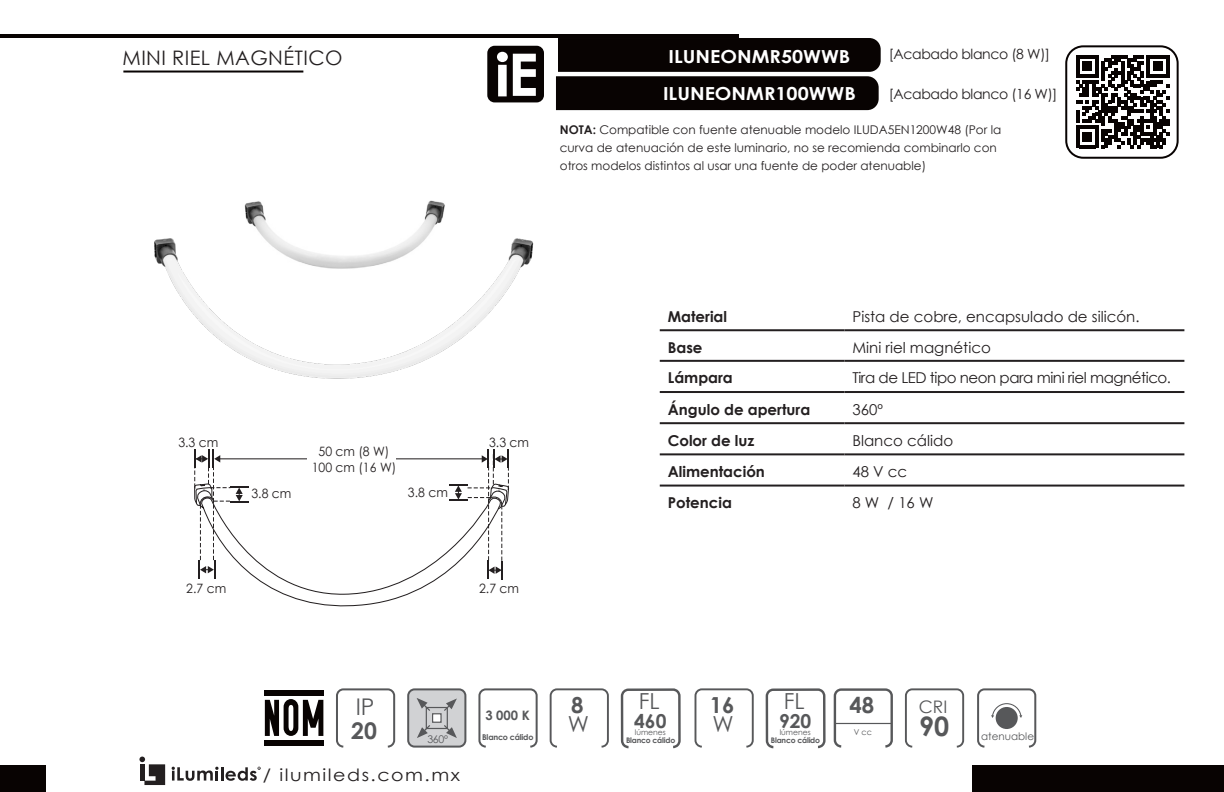
<style>
.page{position:relative;width:1224px;height:792px;background:#fff}
.page>*{position:absolute;margin:0;border:0;box-sizing:border-box;transform-origin:0 0}
.t1{font:700 26.8px "Century Gothic";color:#57585a}
.t2{font:23px "Century Gothic";color:#57585a}
.t3{font:700 23px "Century Gothic";color:#57585a}
.t4{font:22px "Century Gothic";color:#57585a}
.t5{font:700 22px "Century Gothic";color:#57585a}
.t6{font:20px "Century Gothic";letter-spacing:.02em;color:#231f20}
.t7{font:700 19.2px "Century Gothic";color:#57585a}
.t8{font:700 18px "Century Gothic";color:#fff;scale:1.1 1}
.t9{font:17.2px "Century Gothic";color:#57585a}
.t10{font:17px "Century Gothic";letter-spacing:.08em;color:#231f20;scale:1.12 1}
.t11{font:15px "Century Gothic";color:#231f20}
.t12{font:700 15px "Century Gothic";color:#231f20}
.t13{font:15px "Century Gothic";letter-spacing:-.03em;color:#231f20}
.t14{font:14px "Century Gothic";letter-spacing:-.025em;color:#231f20}
.t15{font:700 13px "Century Gothic";color:#57585a}
.t16{font:12.8px/15.4px "Century Gothic";color:#231f20;text-align:center;scale:.96 1}
.t17{font:12px "Century Gothic";color:#231f20}
.t18{font:10.6px "Century Gothic";color:#57585a}
.t19{font:10.4px "Century Gothic";color:#57585a}
.t20{font:700 8px "Century Gothic";letter-spacing:-.025em;color:#57585a}
.t21{font:8px "Century Gothic";color:#57585a}
.t22{font:700 7.6px "Century Gothic";letter-spacing:-.025em;color:#57585a}
.t23{font:7.6px "Century Gothic";color:#57585a}
.s1{font-weight:700}
</style>
<div class="page">
<div style="left:1065px;top:45px;width:114px;height:114px;border:2px solid #080302;border-radius:17px"></div>
<hr style="left:1px;top:34px;width:738px;height:4px;background:#080302">
<hr style="left:123px;top:71px;width:180px;height:2px;background:#080302">
<div style="left:0;top:765px;width:46px;height:27px;background:#080302"></div>
<div style="left:972px;top:765px;width:252px;height:27px;background:#080302"></div>
<hr style="left:221px;top:767px;width:3px;height:14px;background:#231f20">
<svg style="left:226px;top:767px;width:35px;height:14px"></svg>
<svg style="left:172px;top:767px;width:47px;height:14px"></svg>
<svg style="left:139px;top:757px;width:26px;height:28px"></svg>
<hr style="left:140px;top:764px;width:4px;height:17px;background:#231f20">
<img style="left:154px;top:238px;width:380px;height:141px">
<div style="left:487px;top:46px;width:57px;height:56px;background:#080302;border-radius:7px"></div>
<svg style="left:497px;top:52px;width:39px;height:44px"></svg>
<svg style="left:556px;top:38px;width:325px;height:72px;background:#191514"></svg>
<hr style="left:660px;top:329px;width:184px;height:2px;background:#231f20">
<hr style="left:844px;top:329px;width:340px;height:2px;background:#231f20">
<hr style="left:660px;top:360px;width:184px;height:2px;background:#231f20">
<hr style="left:844px;top:360px;width:340px;height:2px;background:#231f20">
<hr style="left:660px;top:391px;width:184px;height:2px;background:#231f20">
<hr style="left:844px;top:391px;width:340px;height:2px;background:#231f20">
<hr style="left:660px;top:422px;width:184px;height:2px;background:#231f20">
<hr style="left:844px;top:422px;width:340px;height:2px;background:#231f20">
<hr style="left:660px;top:453px;width:184px;height:2px;background:#231f20">
<hr style="left:844px;top:453px;width:340px;height:2px;background:#231f20">
<hr style="left:660px;top:485px;width:184px;height:2px;background:#231f20">
<hr style="left:844px;top:485px;width:340px;height:2px;background:#231f20">
<div style="left:265px;top:690px;width:59px;height:5px;background:#080302"></div>
<div style="left:265px;top:741px;width:59px;height:5px;background:#080302"></div>
<svg style="left:265px;top:699px;width:58px;height:37px"></svg>
<div style="left:336px;top:688px;width:59px;height:60px;border:2px solid #57585a;border-radius:6px"></div>
<div style="left:478px;top:688px;width:60px;height:60px;border:2px solid #57585a;border-radius:6px"></div>
<div style="left:550px;top:688px;width:59px;height:60px;border:2px solid #57585a;border-radius:6px"></div>
<svg style="left:621px;top:688px;width:60px;height:60px"></svg>
<div style="left:695px;top:688px;width:59px;height:60px;border:2px solid #57585a;border-radius:6px"></div>
<svg style="left:766px;top:688px;width:60px;height:60px"></svg>
<div style="left:905px;top:688px;width:59px;height:60px;border:2px solid #57585a;border-radius:6px"></div>
<div style="left:834px;top:688px;width:59px;height:60px;border:2px solid #57585a;border-radius:6px"></div>
<hr style="left:835px;top:723px;width:57px;height:1px;background:#57585a">
<div style="left:408px;top:689px;width:57px;height:58px;background:#d1d2d4;border-radius:6px"></div>
<div style="left:407px;top:688px;width:59px;height:60px;border:2px solid #57585a;border-radius:6px"></div>
<div style="left:426px;top:707px;width:22px;height:22px;background:#d1d2d4;border:1px solid #57585a"></div>
<div style="left:432px;top:713px;width:10px;height:10px;background:#fff;border:1px solid #57585a"></div>
<svg style="left:417px;top:698px;width:14px;height:14px"></svg>
<svg style="left:443px;top:698px;width:14px;height:14px"></svg>
<svg style="left:443px;top:724px;width:14px;height:14px"></svg>
<svg style="left:417px;top:724px;width:14px;height:14px"></svg>
<img style="left:238px;top:200px;width:211px;height:77px">
<svg style="left:194px;top:449px;width:315px;height:158px"></svg>
<div style="left:977px;top:688px;width:59px;height:60px;border:2px solid #57585a;border-radius:6px"></div>
<div style="left:996px;top:707px;width:22px;height:22px;background:#57585a;border-radius:50%"></div>
<svg style="left:991px;top:703px;width:31px;height:15px"></svg>
<svg style="left:1076px;top:55px;width:93px;height:93px"></svg>
<p class="t6" style="left:123px;top:44px;width:221px">MINI RIEL MAGNÉTICO</p>
<p class="t8" style="left:669px;top:43px;width:167px">ILUNEONMR50WWB</p>
<p class="t14" style="left:889px;top:44px;width:163px">[Acabado blanco (8 W)]</p>
<p class="t8" style="left:663px;top:80px;width:177px">ILUNEONMR100WWB</p>
<p class="t14" style="left:889px;top:84px;width:170px">[Acabado blanco (16 W)]</p>
<p class="t17" style="left:560px;top:121px;width:443px"><span class="s1">NOTA:</span> Compatible con fuente atenuable modelo ILUDA5EN1200W48 (Por la</p>
<p class="t17" style="left:560px;top:139px;width:439px">curva de atenuación de este luminario, no se recomienda combinarlo con</p>
<p class="t17" style="left:560px;top:157px;width:368px">otros modelos distintos al usar una fuente de poder atenuable)</p>
<p class="t16" style="left:178px;top:434px;width:43px">3.3 cm</p>
<p class="t16" style="left:489px;top:434px;width:43px">3.3 cm</p>
<p class="t16" style="left:312px;top:444px;width:90px">50 cm (8 W)<br>100 cm (16 W)</p>
<p class="t16" style="left:252px;top:486px;width:43px">3.8 cm</p>
<p class="t16" style="left:408px;top:484px;width:43px">3.8 cm</p>
<p class="t16" style="left:186px;top:580px;width:43px">2.7 cm</p>
<p class="t16" style="left:479px;top:580px;width:43px">2.7 cm</p>
<p class="t12" style="left:668px;top:305px;width:61px">Material</p>
<p class="t11" style="left:852px;top:306px;width:289px">Pista de cobre, encapsulado de silicón.</p>
<p class="t12" style="left:668px;top:336px;width:36px">Base</p>
<p class="t11" style="left:852px;top:337px;width:140px">Mini riel magnético</p>
<p class="t12" style="left:668px;top:367px;width:67px">Lámpara</p>
<p class="t13" style="left:852px;top:368px;width:320px">Tira de LED tipo neon para mini riel magnético.</p>
<p class="t12" style="left:668px;top:398px;width:144px">Ángulo de apertura</p>
<p class="t11" style="left:852px;top:399px;width:32px">360º</p>
<p class="t12" style="left:668px;top:429px;width:88px">Color de luz</p>
<p class="t11" style="left:852px;top:430px;width:102px">Blanco cálido</p>
<p class="t12" style="left:668px;top:460px;width:99px">Alimentación</p>
<p class="t11" style="left:852px;top:461px;width:56px">48 V cc</p>
<p class="t12" style="left:668px;top:491px;width:66px">Potencia</p>
<p class="t11" style="left:852px;top:492px;width:83px">8 W / 16 W</p>
<p class="t2" style="left:356px;top:691px;width:20px">IP</p>
<p class="t3" style="left:351px;top:714px;width:27px">20</p>
<p class="t18" style="left:427px;top:732px;width:22px">360º</p>
<h3 class="t10" style="left:263px;top:763px;width:178px">/ ilumileds.com.mx</h3>
<p class="t15" style="left:485px;top:705px;width:46px">3 000 K</p>
<p class="t20" style="left:482px;top:731px;width:53px">Blanco cálido</p>
<p class="t5" style="left:571px;top:688px;width:14px">8</p>
<p class="t4" style="left:568px;top:709px;width:23px">W</p>
<p class="t4" style="left:639px;top:685px;width:22px">FL</p>
<p class="t7" style="left:634px;top:706px;width:34px">460</p>
<p class="t23" style="left:635px;top:727px;width:33px">lúmenes</p>
<p class="t22" style="left:626px;top:735px;width:51px">Blanco cálido</p>
<p class="t5" style="left:710px;top:688px;width:26px">16</p>
<p class="t4" style="left:713px;top:709px;width:23px">W</p>
<p class="t4" style="left:784px;top:685px;width:22px">FL</p>
<p class="t7" style="left:779px;top:706px;width:34px">920</p>
<p class="t23" style="left:780px;top:727px;width:33px">lúmenes</p>
<p class="t22" style="left:771px;top:735px;width:51px">Blanco cálido</p>
<p class="t5" style="left:849px;top:688px;width:26px">48</p>
<p class="t21" style="left:854px;top:726px;width:20px">V cc</p>
<p class="t9" style="left:919px;top:695px;width:30px">CRI</p>
<p class="t1" style="left:919px;top:706px;width:32px">90</p>
<p class="t19" style="left:981px;top:729px;width:54px">atenuable</p>
</div>
